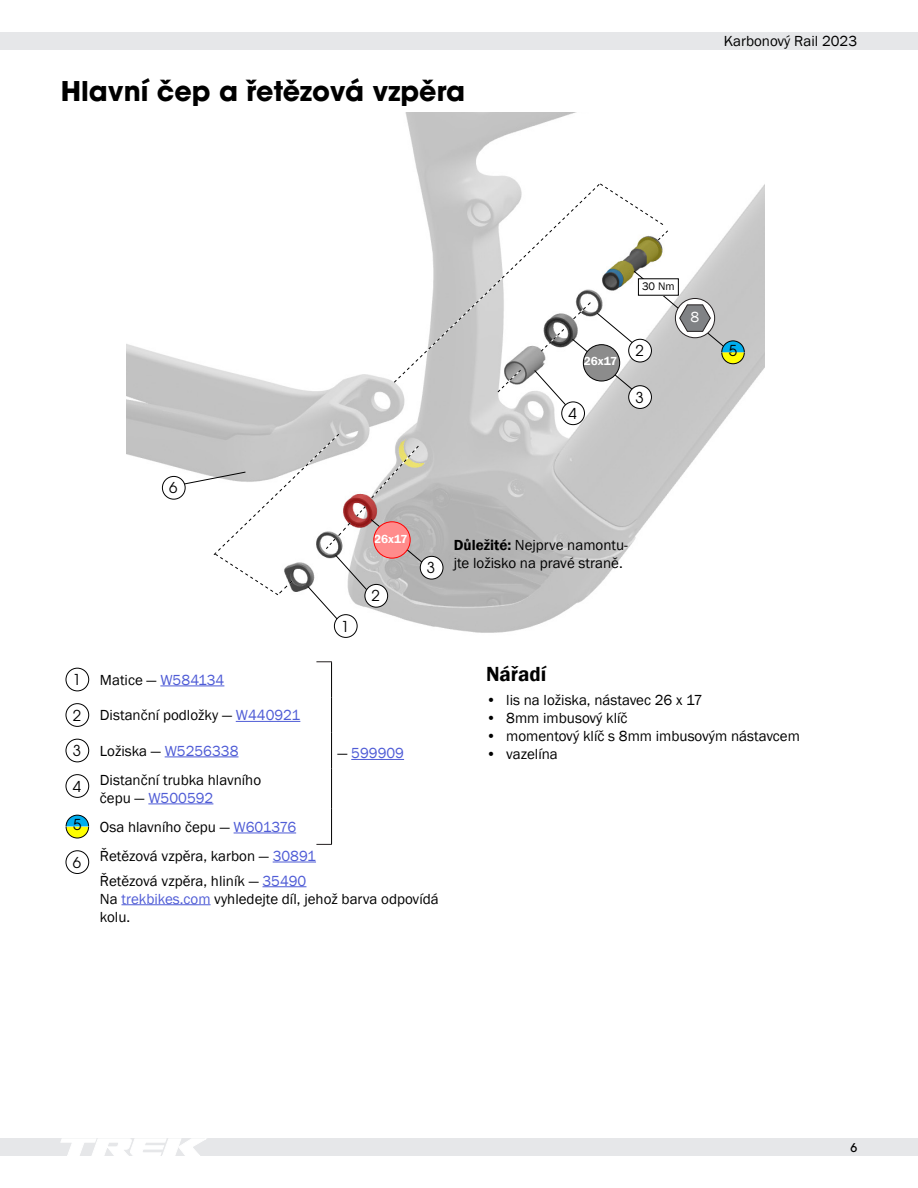
<style>
.page{position:relative;width:918px;height:1188px;background:#fff}
.page>*{position:absolute;margin:0;border:0;box-sizing:border-box;transform-origin:0 0}
.Section_Head{font:700 27px "ITC Avant Garde Pro";color:#000}
.Subhead_1{font:600 21px "Franklin Gothic";color:#000}
.Table_Cell_Left{font:15px/18px "Franklin Gothic";color:#000}
.Callout_Number_Black{font:15px "ITC Avant Garde Pro";color:#000}
.Table_Cell_Left-2{font:15px "Franklin Gothic";color:#4f5cd6}
.t1{font:15px "Franklin Gothic";color:#fff}
.Callout_Number{font:15px "ITC Avant Garde Pro";color:#000}
.t2{font:600 12px "Franklin Gothic";color:#fff}
.t3{font:500 12px "ITC Avant Garde Pro";color:#000}
.t4{font:11.25px "Franklin Gothic";color:#000}
.s1{font-weight:600}
.s2{color:#4f5cd6}
.s3{color:#000}
</style>
<div class="page">
<div style="left:0;top:32px;width:918px;height:17px;background:#e6e7e9"></div>
<div style="left:0;top:1139px;width:918px;height:17px;background:#e6e7e9"></div>
<svg style="left:61px;top:1139px;width:145px;height:17px"></svg>
<img style="left:126px;top:112px;width:638px;height:526px">
<div style="left:334px;top:615px;width:23px;height:22px;background:#fff;border-radius:50%"></div>
<div style="left:334px;top:614px;width:24px;height:24px;border:1px solid #000;border-radius:50%"></div>
<div style="left:420px;top:556px;width:23px;height:23px;background:#fff;border-radius:50%"></div>
<div style="left:420px;top:556px;width:23px;height:23px;border:1px solid #000;border-radius:50%"></div>
<div style="left:562px;top:402px;width:22px;height:23px;background:#fff;border-radius:50%"></div>
<div style="left:561px;top:402px;width:24px;height:23px;border:1px solid #000;border-radius:50%"></div>
<svg style="left:162px;top:476px;width:23px;height:23px"></svg>
<div style="left:162px;top:476px;width:24px;height:24px;border:1px solid #000;border-radius:50%"></div>
<svg style="left:171px;top:433px;width:258px;height:196px"></svg>
<svg style="left:393px;top:183px;width:352px;height:230px"></svg>
<svg style="left:316px;top:661px;width:16px;height:1px"></svg>
<hr style="left:331px;top:662px;width:1px;height:35px;background:#000">
<hr style="left:331px;top:697px;width:1px;height:36px;background:#000">
<hr style="left:331px;top:733px;width:1px;height:35px;background:#000">
<hr style="left:331px;top:768px;width:1px;height:41px;background:#000">
<hr style="left:331px;top:809px;width:1px;height:35px;background:#000">
<svg style="left:316px;top:844px;width:16px;height:1px"></svg>
<div style="left:66px;top:668px;width:23px;height:23px;border:1px solid #000;border-radius:50%"></div>
<hr style="left:160px;top:686px;width:64px;height:1px;background:#4f5cd6">
<hr style="left:351px;top:759px;width:53px;height:1px;background:#4f5cd6">
<div style="left:66px;top:703px;width:23px;height:24px;border:1px solid #000;border-radius:50%"></div>
<hr style="left:236px;top:721px;width:64px;height:1px;background:#4f5cd6">
<div style="left:66px;top:739px;width:23px;height:23px;border:1px solid #000;border-radius:50%"></div>
<hr style="left:165px;top:757px;width:74px;height:1px;background:#4f5cd6">
<div style="left:66px;top:774px;width:23px;height:24px;border:1px solid #000;border-radius:50%"></div>
<hr style="left:148px;top:804px;width:65px;height:1px;background:#4f5cd6">
<svg style="left:65px;top:814px;width:24px;height:25px"></svg>
<hr style="left:234px;top:833px;width:62px;height:1px;background:#4f5cd6">
<div style="left:66px;top:850px;width:23px;height:24px;border:1px solid #000;border-radius:50%"></div>
<hr style="left:273px;top:862px;width:43px;height:1px;background:#4f5cd6">
<hr style="left:263px;top:886px;width:43px;height:1px;background:#4f5cd6">
<hr style="left:122px;top:904px;width:89px;height:1px;background:#4f5cd6">
<p class="Section_Head" style="left:61px;top:73px;width:406px">Hlavní čep a řetězová vzpěra</p>
<p class="Table_Cell_Left" style="left:724px;top:32px;width:135px">Karbonový Rail 2023</p>
<p class="Callout_Number_Black" style="left:169px;top:479px;width:10px">6</p>
<p class="t2" style="left:584px;top:354px;width:35px">26x17</p>
<p class="Callout_Number_Black" style="left:568px;top:404px;width:10px">4</p>
<p class="t4" style="left:642px;top:280px;width:34px">30 Nm</p>
<p class="Callout_Number_Black" style="left:635px;top:341px;width:10px">2</p>
<p class="Callout_Number_Black" style="left:635px;top:388px;width:10px">3</p>
<p class="t1" style="left:690px;top:308px;width:10px">8</p>
<p class="Callout_Number_Black" style="left:729px;top:341px;width:10px">5</p>
<p class="Callout_Number_Black" style="left:341px;top:617px;width:10px">1</p>
<p class="t2" style="left:374px;top:531px;width:35px">26x17</p>
<p class="Callout_Number_Black" style="left:372px;top:587px;width:10px">2</p>
<p class="Callout_Number_Black" style="left:427px;top:558px;width:10px">3</p>
<p class="Table_Cell_Left" style="left:454px;top:537px;width:176px"><span class="s1">Důležité:</span> Nejprve namontu&shy;jte ložisko na pravé straně.</p>
<p class="Callout_Number_Black" style="left:73px;top:670px;width:10px">1</p>
<p class="Table_Cell_Left" style="left:100px;top:671px;width:126px">Matice — <span class="s2">W584134</span></p>
<p class="Callout_Number_Black" style="left:73px;top:706px;width:10px">2</p>
<p class="Table_Cell_Left" style="left:100px;top:707px;width:202px">Distanční podložky — <span class="s2">W440921</span></p>
<p class="Callout_Number_Black" style="left:73px;top:741px;width:10px">3</p>
<p class="Table_Cell_Left" style="left:100px;top:742px;width:140px">Ložiska — <span class="s2">W5256338</span></p>
<p class="Callout_Number_Black" style="left:73px;top:777px;width:10px">4</p>
<p class="Table_Cell_Left" style="left:100px;top:771px;width:163px">Distanční trubka hlavního čepu — <span class="s2">W500592</span></p>
<p class="Callout_Number" style="left:73px;top:816px;width:10px">5</p>
<p class="Table_Cell_Left" style="left:100px;top:818px;width:198px">Osa hlavního čepu — <span class="s2">W601376</span></p>
<p class="Callout_Number_Black" style="left:73px;top:853px;width:10px">6</p>
<p class="Table_Cell_Left" style="left:100px;top:847px;width:218px">Řetězová vzpěra, karbon — <span class="s2">30891</span></p>
<p class="Table_Cell_Left" style="left:100px;top:872px;width:208px">Řetězová vzpěra, hliník — <span class="s2">35490</span></p>
<p class="Table_Cell_Left" style="left:100px;top:890px;width:340px">Na <span class="s2">trekbikes.com</span> vyhledejte díl, jehož barva odpovídá kolu.</p>
<p class="Table_Cell_Left-2" style="left:338px;top:744px;width:68px"><span class="s3">—</span> 599909</p>
<p class="Subhead_1" style="left:486px;top:661px;width:62px">Nářadí</p>
<p class="Table_Cell_Left" style="left:486px;top:692px;width:218px">• lis na ložiska, nástavec 26 x 17</p>
<p class="Table_Cell_Left" style="left:486px;top:710px;width:143px">• 8mm imbusový klíč</p>
<p class="Table_Cell_Left" style="left:486px;top:728px;width:315px">• momentový klíč s 8mm imbusovým nástavcem</p>
<p class="Table_Cell_Left" style="left:486px;top:746px;width:73px">• vazelína</p>
<p class="t3" style="left:851px;top:1140px;width:8px">6</p>
</div>
